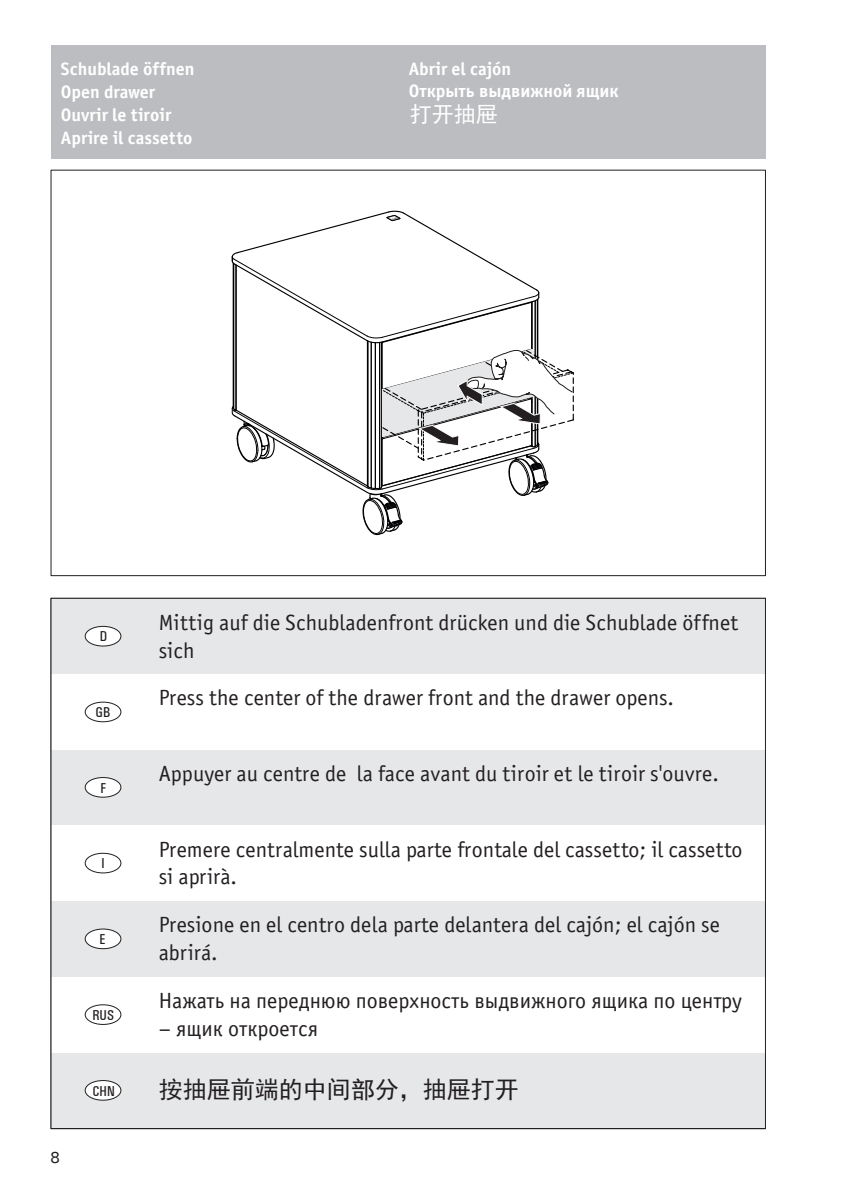
<style>
.page{position:relative;width:842px;height:1191px;background:#fff}
.page>*{position:absolute;margin:0;border:0;box-sizing:border-box;transform-origin:0 0}
.t1{font:24px "Sim Hei";color:#231f20}
.t2{font:22px/27.8px "Officina Sans Book TT";color:#231f20}
.t3{font:22px "Sim Hei";color:#fff}
.t4{font:18px/22.8px "Officina Sans Bold TT";color:#fff}
.t5{font:500 16px "Univers";color:#231f20}
.t6{font:500 condensed 14.4px "Univers";color:#231f20}
</style>
<div class="page">
<div style="left:51px;top:45px;width:714px;height:114px;background:#bcbdc0"></div>
<div style="left:51px;top:1052px;width:714px;height:76px;background:#e6e7e9"></div>
<div style="left:85px;top:1080px;width:36px;height:20px;background:#fff;border:1px solid #231f20;border-radius:50%"></div>
<div style="left:85px;top:1004px;width:36px;height:21px;background:#fff;border:1px solid #231f20;border-radius:50%"></div>
<div style="left:51px;top:901px;width:714px;height:75px;background:#e6e7e9"></div>
<div style="left:85px;top:928px;width:36px;height:21px;background:#fff;border:1px solid #231f20;border-radius:50%"></div>
<div style="left:85px;top:852px;width:36px;height:21px;background:#fff;border:1px solid #231f20;border-radius:50%"></div>
<div style="left:51px;top:749px;width:714px;height:76px;background:#e6e7e9"></div>
<div style="left:85px;top:777px;width:36px;height:20px;background:#fff;border:1px solid #231f20;border-radius:50%"></div>
<div style="left:51px;top:674px;width:714px;height:76px;background:#fff"></div>
<div style="left:85px;top:701px;width:36px;height:21px;background:#fff;border:1px solid #231f20;border-radius:50%"></div>
<div style="left:51px;top:598px;width:714px;height:76px;background:#e6e7e9"></div>
<div style="left:85px;top:626px;width:36px;height:20px;background:#fff;border:1px solid #231f20;border-radius:50%"></div>
<svg style="left:231px;top:210px;width:343px;height:326px"></svg>
<p class="t4" style="left:61px;top:57px;width:135px">Schublade öffnen<br>Open drawer<br>Ouvrir le tiroir<br>Aprire il cassetto</p>
<p class="t4" style="left:409px;top:57px;width:211px">Abrir el cajón<br>Открыть выдвижной ящик</p>
<p class="t3" style="left:410px;top:103px;width:89px">打开抽屉</p>
<p class="t6" style="left:100px;top:628px;width:9px">D</p>
<p class="t6" style="left:96px;top:703px;width:16px">GB</p>
<p class="t6" style="left:100px;top:779px;width:7px">F</p>
<p class="t6" style="left:101px;top:855px;width:5px">I</p>
<p class="t6" style="left:100px;top:931px;width:8px">E</p>
<p class="t6" style="left:92px;top:1006px;width:23px">RUS</p>
<p class="t2" style="left:159px;top:608px;width:581px">Mittig auf die Schubladenfront drücken und die Schublade öffnet sich</p>
<p class="t2" style="left:159px;top:684px;width:517px">Press the center of the drawer front and the drawer opens.</p>
<p class="t2" style="left:159px;top:759px;width:562px">Appuyer au centre de la face avant du tiroir et le tiroir s'ouvre.</p>
<p class="t2" style="left:159px;top:835px;width:585px">Premere centralmente sulla parte frontale del cassetto; il cassetto si aprirà.</p>
<p class="t2" style="left:159px;top:911px;width:563px">Presione en el centro de la parte delantera del cajón; el cajón se abrirá.</p>
<p class="t2" style="left:159px;top:986px;width:585px">Нажать на переднюю поверхность выдвижного ящика по центру</p>
<p class="t2" style="left:159px;top:1014px;width:161px">– ящик откроется</p>
<p class="t5" style="left:50px;top:1146px;width:12px">8</p>
<p class="t6" style="left:92px;top:1082px;width:24px">CHN</p>
<p class="t1" style="left:159px;top:1077px;width:362px">按抽屉前端的中间部分，抽屉打开</p>
</div>
